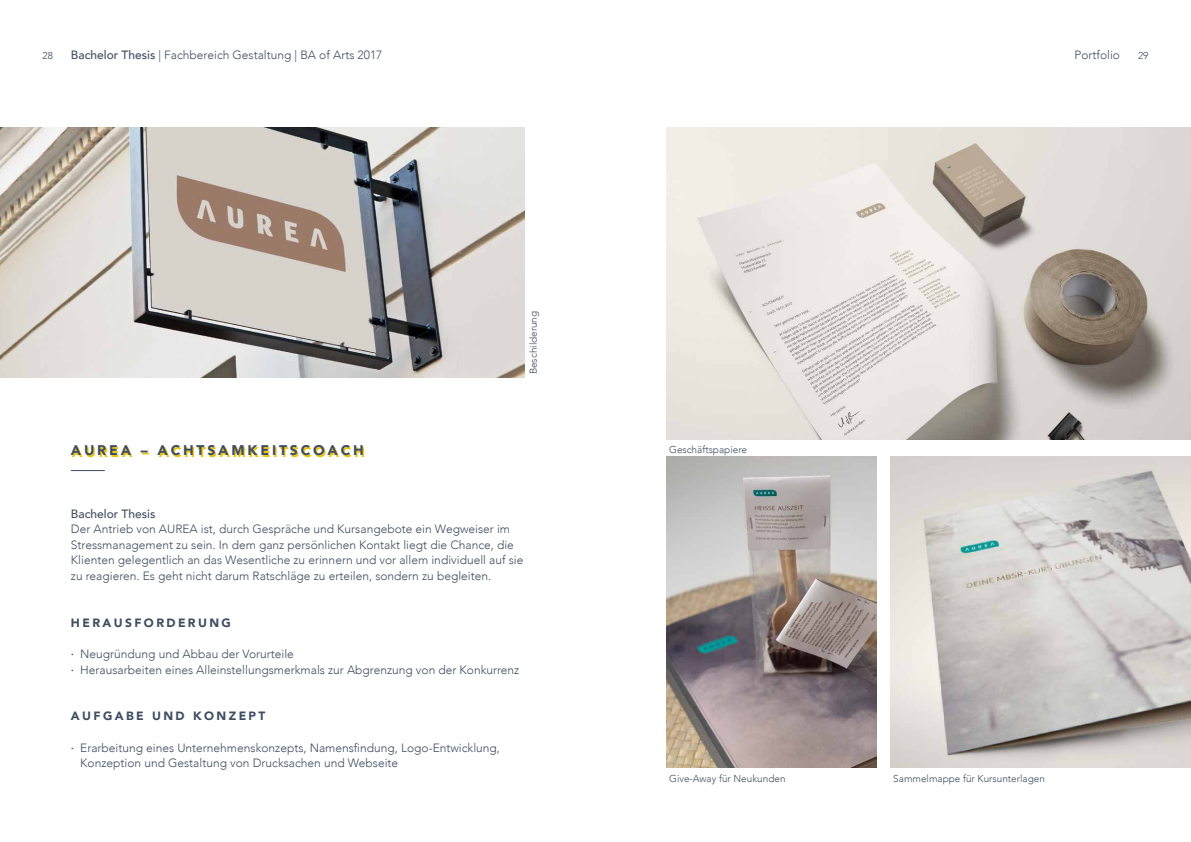
<style>
.page{position:relative;width:1191px;height:842px;background:#fff}
.page>*{position:absolute;margin:0;border:0;box-sizing:border-box;transform-origin:0 0}
.t1{font:900 14px "Avenir";letter-spacing:.2em;color:#ebc50a}
.t2{font:300 12px/15.6px "Avenir";color:#404d61}
.t3{font:900 12px "Avenir";letter-spacing:.2em;color:#404d61}
.t4{font:500 12px "Avenir";color:#404d61}
.t5{font:300 10px "Avenir";color:#404d61}
.s1{font-weight:500}
</style>
<div class="page">
<img style="left:0;top:128px;width:524px;height:249px">
<hr style="left:71px;top:470px;width:34px;height:1px;background:#404d61">
<img style="left:666px;top:128px;width:525px;height:312px">
<img style="left:890px;top:456px;width:301px;height:311px">
<img style="left:666px;top:457px;width:210px;height:310px">
<p class="t5" style="left:43px;top:50px;width:12px">28</p>
<p class="t2" style="left:71px;top:47px;width:313px"><span class="s1">Bachelor Thesis</span> | Fachbereich Gestaltung | BA of Arts 2017</p>
<p class="t1" style="left:72px;top:440px;width:294px">AUREA – ACHTSAMKEITSCOACH</p>
<p class="t5" style="left:527px;top:374px;width:65px;rotate:-90deg">Beschilderung</p>
<p class="t4" style="left:71px;top:503px;width:86px">Bachelor Thesis</p>
<p class="t2" style="left:71px;top:521px;width:454px">Der Antrieb von AUREA ist, durch Gespräche und Kursangebote ein Wegweiser im Stressmanagement zu sein. In dem ganz persönlichen Kontakt liegt die Chance, die Klienten gelegentlich an das Wesentliche zu erinnern und vor allem individuell auf sie zu reagieren. Es geht nicht darum Ratschläge zu erteilen, sondern zu begleiten.</p>
<p class="t3" style="left:71px;top:612px;width:162px">HERAUSFORDERUNG</p>
<p class="t2" style="left:71px;top:646px;width:450px"><span class="s1">·</span> Neugründung und Abbau der Vorurteile<br><span class="s1">·</span> Herausarbeiten eines Alleinstellungsmerkmals zur Abgrenzung von der Konkurrenz</p>
<p class="t3" style="left:71px;top:706px;width:196px">AUFGABE UND KONZEPT</p>
<p class="t2" style="left:80px;top:740px;width:421px;text-indent:-9px"><span class="s1">·</span> Erarbeitung eines Unternehmenskonzepts, Namensfindung, Logo-Entwicklung,<br>Konzeption und Gestaltung von Drucksachen und Webseite</p>
<p class="t2" style="left:1074px;top:47px;width:47px">Portfolio</p>
<p class="t5" style="left:1138px;top:50px;width:12px">29</p>
<p class="t5" style="left:669px;top:444px;width:79px">Geschäftspapiere</p>
<p class="t5" style="left:669px;top:772px;width:118px">Give-Away für Neukunden</p>
<p class="t5" style="left:893px;top:772px;width:153px">Sammelmappe für Kursunterlagen</p>
</div>
